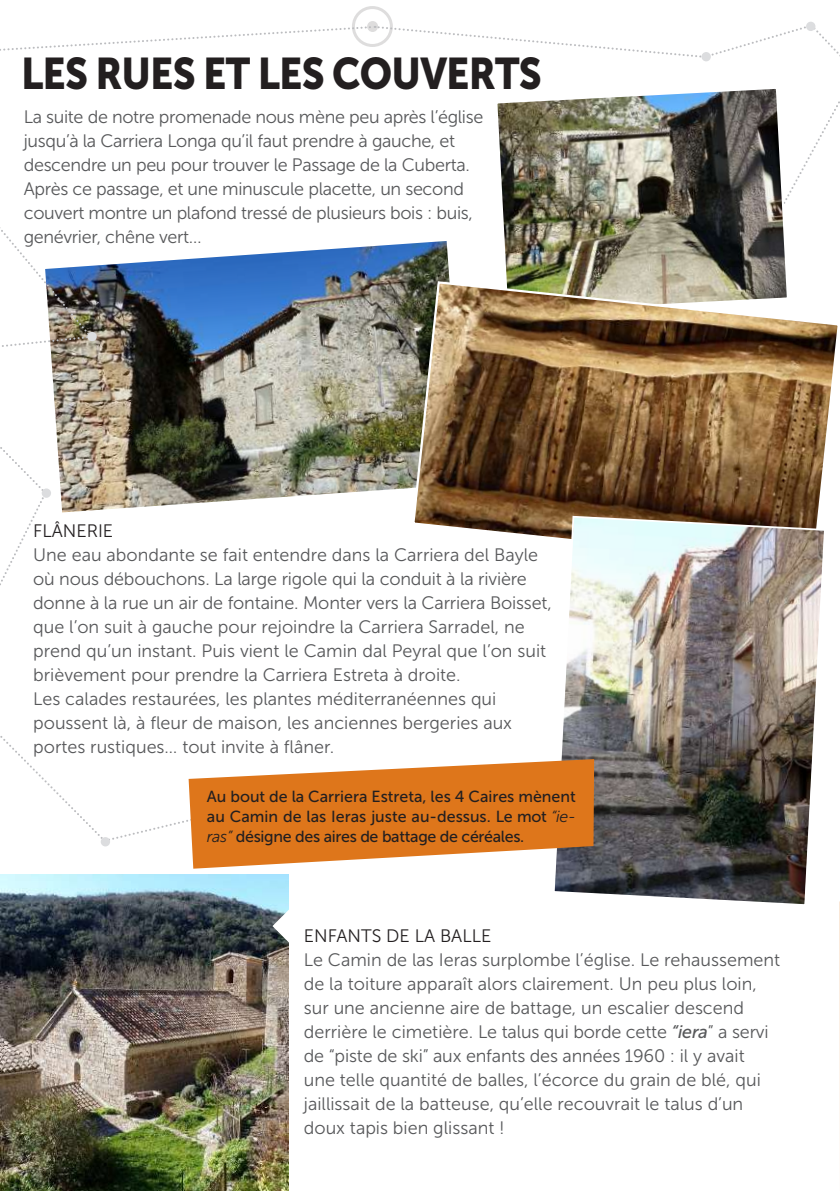
<style>
.page{position:relative;width:840px;height:1191px;background:#fff}
.page>*{position:absolute;margin:0;border:0;box-sizing:border-box;transform-origin:0 0}
.t1{font:44px "Museo Sans 900";letter-spacing:-.02em;color:#231f20;scale:.9 1}
.t2{font:18px/24px "Museo Sans 300";color:#57585a}
.t3{font:18px/24px "Museo Sans 300";letter-spacing:-.02em;color:#57585a}
.t4{font:18px "Museo Sans 300";color:#231f20}
.t5{font:16px/20px "Museo Sans 500";letter-spacing:-.02em;color:#231f20;text-align:justify}
.s1{font-family:"Museo Sans 300";font-style:italic}
.s2{font-family:"Museo Sans 500";font-style:italic}
</style>
<div class="page">
<div style="left:351px;top:6px;width:41px;height:41px;border:3px solid #231f20;border-radius:50%"></div>
<div style="left:367px;top:21px;width:11px;height:11px;background:#dedddd;border-radius:50%"></div>
<svg style="left:554px;top:842px;width:254px;height:63px;background:#58575a"></svg>
<img style="left:0;top:874px;width:289px;height:317px">
<svg style="left:272px;top:906px;width:17px;height:40px"></svg>
<img style="left:0;top:24px;width:840px;height:818px">
<div style="left:42px;top:488px;width:9px;height:10px;background:#dcdddf;border-radius:50%"></div>
<div style="left:701px;top:52px;width:9px;height:9px;background:#dcdddf;border-radius:50%"></div>
<div style="left:805px;top:22px;width:10px;height:9px;background:#dcdddf;border-radius:50%"></div>
<div style="left:101px;top:837px;width:9px;height:9px;background:#dcdddf;border-radius:50%"></div>
<div style="left:87px;top:332px;width:10px;height:9px;background:#dcdddf;border-radius:50%"></div>
<hr style="left:839px;top:901px;width:1px;height:290px;background:#f6ceac">
<svg style="left:188px;top:759px;width:405px;height:109px;fill:#de761b"></svg>
<h1 class="t1" style="left:21px;top:49px;width:580px">LES RUES ET LES COUVERTS</h1>
<p class="t3" style="left:24px;top:105px;width:461px">La suite de notre promenade nous mène peu après l’église jusqu’à la Carriera Longa qu’il faut prendre à gauche, et descendre un peu pour trouver le Passage de la Cuberta.<br>Après ce passage, et une minuscule placette, un second couvert montre un plafond tressé de plusieurs bois : buis, genévrier, chêne vert…</p>
<p class="t4" style="left:33px;top:521px;width:81px">FLÂNERIE</p>
<p class="t2" style="left:33px;top:542px;width:520px">Une eau abondante se fait entendre dans la Carriera del Bayle où nous débouchons. La large rigole qui la conduit à la rivière donne à la rue un air de fontaine. Monter vers la Carriera Boisset, que l’on suit à gauche pour rejoindre la Carriera Sarradel, ne prend qu’un instant. Puis vient le Camin dal Peyral que l’on suit brièvement pour prendre la Carriera Estreta à droite.<br>Les calades restaurées, les plantes méditerranéennes qui poussent là, à fleur de maison, les anciennes bergeries aux portes rustiques… tout invite à flâner.</p>
<p class="t5" style="left:207px;top:786px;width:370px">Au bout de la Carriera Estreta, les 4 Caires mènent au Camin de las Ieras juste au-dessus. Le mot <span class="s1">“ie&shy;ras”</span> désigne des aires de battage de céréales.</p>
<p class="t4" style="left:304px;top:926px;width:189px">ENFANTS DE LA BALLE</p>
<p class="t2" style="left:304px;top:948px;width:477px">Le Camin de las Ieras surplombe l’église. Le rehaussement de la toiture apparaît alors clairement. Un peu plus loin, sur une ancienne aire de battage, un escalier descend derrière le cimetière. Le talus qui borde cette <span class="s2">“iera</span>” a servi de “piste de ski” aux enfants des années 1960 : il y avait une telle quantité de balles, l’écorce du grain de blé, qui jaillissait de la batteuse, qu’elle recouvrait le talus d’un doux tapis bien glissant !</p>
</div>
